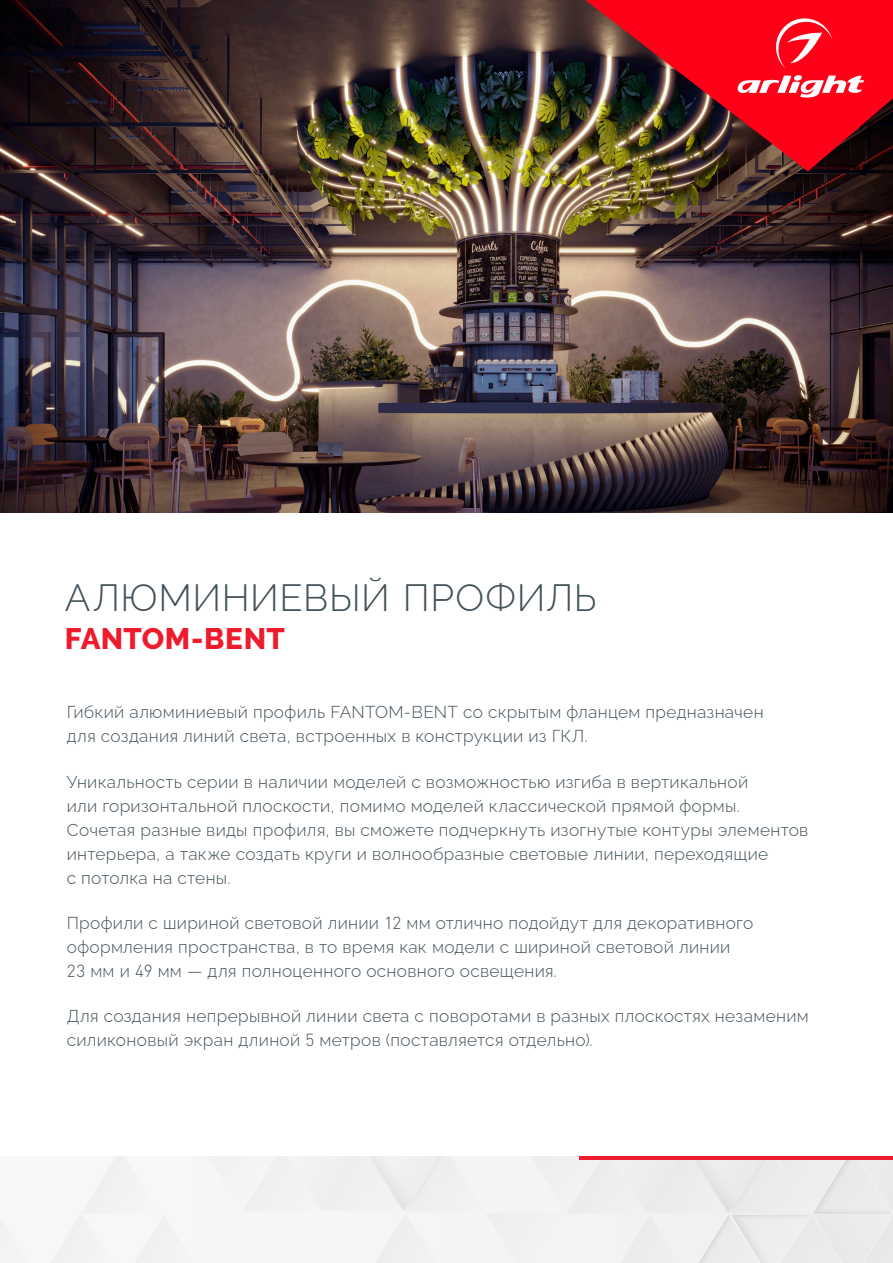
<style>
.page{position:relative;width:893px;height:1263px;background:#fff}
.page>*{position:absolute;margin:0;border:0;box-sizing:border-box;transform-origin:0 0}
.t1{font:100 38.1px "Raleway";letter-spacing:.015em;color:#425159}
.t2{font:800 29.55px "Raleway";letter-spacing:.005em;color:#ee1b2d}
.t3{font:100 17.25px/24px "Raleway";letter-spacing:.015em;color:#425159}
.s1{font-family:"DIN Pro";font-weight:300}
</style>
<div class="page">
<img style="left:0;top:0;width:893px;height:512px">
<img style="left:582px;top:0;width:311px;height:172px">
<svg style="left:735px;top:75px;width:129px;height:25px"></svg>
<svg style="left:772px;top:14px;width:60px;height:55px;background:#ff2b40"></svg>
<hr style="left:579px;top:1157px;width:314px;height:3px;background:#ee1b2d">
<p class="t1" style="left:65px;top:567px;width:534px">АЛЮМИНИЕВЫЙ ПРОФИЛЬ</p>
<p class="t2" style="left:65px;top:622px;width:221px">FANTOM-BENT</p>
<p class="t3" style="left:67px;top:698px;width:698px">Гибкий алюминиевый профиль FANTOM-BENT со скрытым фланцем предназначен для создания линий света, встроенных в конструкции из ГКЛ.</p>
<p class="t3" style="left:67px;top:767px;width:743px">Уникальность серии в наличии моделей с возможностью изгиба в вертикальной<br>или горизонтальной плоскости, помимо моделей классической прямой формы.<br>Сочетая разные виды профиля, вы сможете подчеркнуть изогнутые контуры элементов интерьера, а также создать круги и волнообразные световые линии, переходящие<br>с потолка на стены.</p>
<p class="t3" style="left:67px;top:909px;width:688px">Профили с шириной световой линии <span class="s1">12</span> мм отлично подойдут для декоративного оформления пространства, в то время как модели с шириной световой линии<br><span class="s1">23</span> мм и <span class="s1">49</span> мм — для полноценного основного освещения.</p>
<p class="t3" style="left:67px;top:1002px;width:743px">Для создания непрерывной линии света с поворотами в разных плоскостях незаменим силиконовый экран длиной <span class="s1">5</span> метров (поставляется отдельно).</p>
</div>
